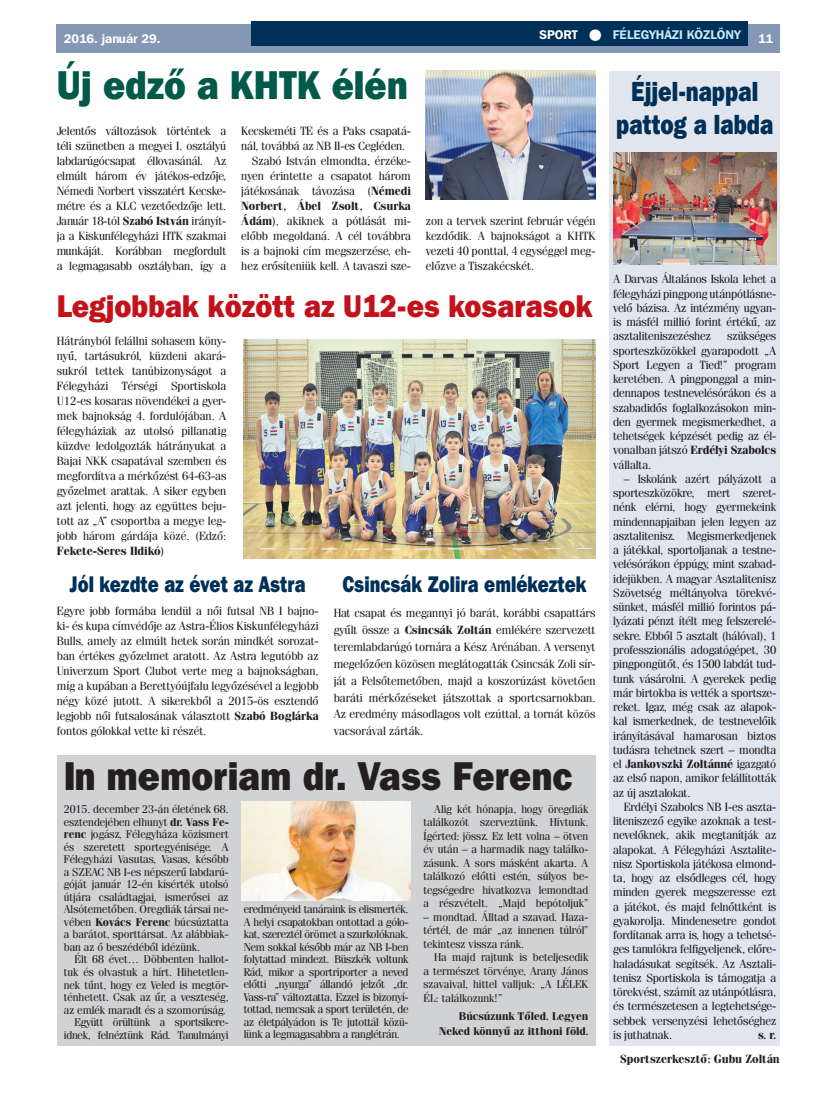
<style>
.page{position:relative;width:833px;height:1099px;background:#fff}
.page>*{position:absolute;margin:0;border:0;box-sizing:border-box;transform-origin:0 0}
.t1{font:40px "Franklin Gothic Hv PFL";color:#231f20;scale:.9 1}
.t2{font:40px "Franklin Gothic Hv PFL";color:#005949;scale:.9 1}
.t3{font:31.25px "Franklin Gothic Hv PFL";color:#c4121a;scale:.9 1}
.t4{font:27.5px/33px "Franklin Gothic Hv PFL";color:#002f57;text-align:center;scale:.8 1}
.t5{font:22.5px "Franklin Gothic Hv PFL";color:#002f57;scale:.8 1}
.t6{font:700 12.5px "Franklin Gothic PFL";color:#c6eafa}
.t7{font:700 12.5px "Franklin Gothic PFL";color:#fff}
.t8{font:11.88px/14.2px "Fenice PFL";letter-spacing:-.01em;color:#231f20;text-align:justify}
.t9{font:700 11.88px "Fenice PFL";color:#231f20}
.t10{font:11.25px/12.5px "Fenice PFL";color:#231f20;text-align:justify}
.t11{font:700 11.25px/16px "Fenice PFL";color:#231f20;text-align:right}
.s1{color:#fff}
.s2{font-weight:700}
</style>
<div class="page">
<div style="left:57px;top:25px;width:723px;height:28px;background:#8498b6"></div>
<div style="left:252px;top:21px;width:496px;height:25px;background:#002f57"></div>
<div style="left:609px;top:71px;width:171px;height:974px;background:#e1e5ed"></div>
<div style="left:57px;top:755px;width:538px;height:290px;background:#d1d2d4"></div>
<img style="left:241px;top:801px;width:170px;height:99px">
<img style="left:613px;top:152px;width:163px;height:112px">
<img style="left:425px;top:71px;width:170px;height:128px">
<img style="left:244px;top:340px;width:351px;height:218px">
<p class="t6" style="left:539px;top:26px;width:203px"><span class="s1">SPORT</span> <span class="s1">●</span> FÉLEGYHÁZI KÖZLÖNY</p>
<h3 class="t4" style="left:616px;top:74px;width:198px">Éjjel-nappal pattog a labda</h3>
<p class="t7" style="left:64px;top:31px;width:98px">2016. január 29.</p>
<p class="t7" style="left:758px;top:31px;width:17px">11</p>
<h1 class="t2" style="left:57px;top:59px;width:392px">Új edző a KHTK élén</h1>
<p class="t8" style="left:57px;top:123px;width:171px;line-height:15px">Jelentős változások történtek a téli szünetben a megyei I. osztályú labdarúgócsapat éllovasánál. Az elmúlt három év játékos-edzője, Némedi Norbert visszatért Kecske&shy;métre és a KLC vezetőedzője lett.<br>Január 18-tól <span class="s2">Szabó István</span> irányít&shy;ja a Kiskunfélegyházi HTK szakmai munkáját. Korábban megfordult a legmagasabb osztályban, így a</p>
<p class="t8" style="left:241px;top:124px;width:171px">Kecskeméti TE és a Paks csapatá-</p>
<p class="t8" style="left:241px;top:139px;width:165px">nál, továbbá az NB II-es Cegléden.</p>
<p class="t8" style="left:252px;top:154px;width:160px">Szabó István elmondta, érzéke-</p>
<p class="t8" style="left:241px;top:169px;width:171px">nyen érintette a csapatot három</p>
<p class="t8" style="left:241px;top:184px;width:171px">játékosának távozása (<span class="s2">Némedi</span></p>
<p class="t9" style="left:241px;top:199px;width:171px">Norbert, Ábel Zsolt, Csurka</p>
<p class="t8" style="left:241px;top:214px;width:171px"><span class="s2">Ádám</span>), akiknek a pótlását mi-</p>
<p class="t8" style="left:241px;top:229px;width:171px">előbb megoldaná. A cél továbbra</p>
<p class="t8" style="left:241px;top:244px;width:171px">is a bajnoki cím megszerzése, eh-</p>
<p class="t8" style="left:241px;top:259px;width:171px">hez erősíteniük kell. A tavaszi sze-</p>
<p class="t8" style="left:426px;top:213px;width:171px;line-height:15px">zon a tervek szerint február végén kezdődik. A bajnokságot a KHTK vezeti 40 ponttal, 4 egységgel meg&shy;előzve a Tiszakécskét.</p>
<p class="t8" style="left:613px;top:272px;width:165px">A Darvas Általános Iskola lehet a félegyházi pingpong utánpótlásne&shy;velő bázisa. Az intézmény ugyan&shy;is másfél millió forint értékű, az asztaliteniszezéshez</p>
<h2 class="t3" style="left:57px;top:286px;width:597px">Legjobbak között az U12-es kosarasok</h2>
<p class="t8" style="left:613px;top:329px;width:165px;text-indent:114px">szükséges sporteszközökkel gyarapodott „A Sport Legyen a Tied!” program keretében. A pingponggal a min&shy;dennapos testnevelésórákon és a szabadidős foglalkozásokon min&shy;den gyermek megismerkedhet, a tehetségek képzését pedig az él&shy;vonalban játszó <span class="s2">Erdélyi Szabolcs </span>vállalta.</p>
<p class="t8" style="left:613px;top:471px;width:165px;text-indent:11px">– Iskolánk azért pályázott a sporteszközökre, mert szeret&shy;nénk elérni, hogy gyermekeink mindennapjaiban jelen legyen az asztalitenisz. Megismerkedjenek a játékkal, sportoljanak a testne&shy;velésórákon éppúgy, mint szabad&shy;idejükben. A magyar Asztalitenisz Szövetség méltányolva törekvé&shy;sünket, másfél millió forintos pá&shy;lyázati pénzt ítélt meg felszerelé&shy;sekre. Ebből 5 asztalt (hálóval), 1 professzionális adogatógépet, 30 pingpongütőt, és 1500 labdát tud&shy;tunk vásárolni. A gyerekek pedig már birtokba is vették a sportsze&shy;reket. Igaz, még csak az alapok&shy;kal ismerkednek, de testnevelőik irányításával hamarosan biztos tudásra tehetnek szert – mondta el <span class="s2">Jankovszki Zoltánné</span> igazgató az első napon, amikor felállították az új asztalokat.</p>
<p class="t8" style="left:613px;top:799px;width:165px;text-indent:11px">Erdélyi Szabolcs NB I-es aszta&shy;liteniszező egyike azoknak a test&shy;nevelőknek, akik megtanítják az alapokat. A Félegyházi Asztalite&shy;nisz Sportiskola játékosa elmond&shy;ta, hogy az elsődleges cél, hogy minden gyerek megszeresse ezt a játékot, és majd felnőttként is gyakorolja. Mindenesetre gondot fordítanak arra is, hogy a tehetsé&shy;ges tanulókra felfigyeljenek, előre&shy;haladásukat segítsék. Az Asztali&shy;tenisz Sportiskola is támogatja a törekvést, számít az utánpótlásra, és természetesen a legtehetsége&shy;sebbek versenyzési lehetőséghez is juthatnak.</p>
<p class="t8" style="left:57px;top:333px;width:171px;line-height:15px">Hátrányból felállni sohasem kön - nyű, tartásukról, küzdeni akará&shy;sukról tettek tanúbizonyságot a Félegyházi Térségi Sportiskola U12-es kosaras növendékei a gyer&shy;mek bajnokság 4. fordulójában. A félegyháziak az utolsó pillanatig küzdve ledolgozták hátrányukat a Bajai NKK csapatával szemben és megfordítva a mérkőzést 64-63-as győzelmet arattak. A siker egyben azt jelenti, hogy az együttes beju&shy;tott az „A” csoportba a megye leg&shy;jobb három gárdája közé. (Edző:<br><span class="s2">Fekete-Seres Ildikó</span>)</p>
<h3 class="t5" style="left:70px;top:569px;width:296px">Jól kezdte az évet az Astra</h3>
<p class="t8" style="left:57px;top:603px;width:263px;line-height:15px">Egyre jobb formába lendül a női futsal NB I bajno&shy;ki- és kupa címvédője az Astra-Élios Kiskunfélegyházi Bulls, amely az elmúlt hetek során mindkét sorozat&shy;ban értékes győzelmet aratott. Az Astra legutóbb az Univerzum Sport Clubot verte meg a bajnokságban, míg a kupában a Berettyóújfalu legyőzésével a legjobb négy közé jutott. A sikerekből a 2015-ös esztendő legjobb női futsalosának választott <span class="s2">Szabó Boglárka </span>fontos gólokkal vette ki részét.</p>
<h3 class="t5" style="left:342px;top:569px;width:307px">Csincsák Zolira emlékeztek</h3>
<p class="t8" style="left:334px;top:604px;width:263px;line-height:16.9px">Hat csapat és megannyi jó barát, korábbi csapattárs gyűlt össze a <span class="s2">Csincsák Zoltán</span> emlékére szervezett teremlabdarúgó tornára a Kész Arénában. A versenyt megelőzően közösen meglátogatták Csincsák Zoli sír&shy;ját a Felsőtemetőben, majd a koszorúzást követően baráti mérkőzéseket játszottak a sportcsarnokban.<br>Az eredmény másodlagos volt ezúttal, a tornát közös vacsorával zárták.</p>
<h1 class="t1" style="left:64px;top:750px;width:567px">In memoriam dr. Vass Ferenc</h1>
<p class="t10" style="left:64px;top:802px;width:166px">2015. december 23-án életének 68. esztendejében elhunyt <span class="s2">dr. Vass Fe&shy;renc</span> jogász, Félegyháza közismert és szeretett sportegyénisége. A Félegyházi Vasutas, Vasas, később a SZEAC NB I-es népszerű labdarú&shy;góját január 12-én kísérték utolsó útjára családtagjai, ismerősei az Alsótemetőben. Öregdiák társai ne&shy;vében <span class="s2">Kovács Ferenc</span> búcsúztatta a barátot, sporttársat. Az alábbiak&shy;ban az ő beszédéből idézünk.</p>
<p class="t10" style="left:64px;top:953px;width:166px;text-align:right">Élt 68 évet… Döbbenten hallot&shy;tuk és olvastuk a hírt. Hihetetlen&shy;nek tűnt, hogy ez Veled is megtör&shy;ténhetett. Csak az űr, a veszteség, az emlék maradt és a szomorúság.<br>Együtt örültünk a sportsikere&shy;idnek, felnéztünk Rád. Tanulmányi</p>
<p class="t10" style="left:423px;top:802px;width:166px;line-height:13.5px;text-indent:11px">Alig két hónapja, hogy öregdiák találkozót szerveztünk. Hívtunk.<br>Ígérted: jössz. Ez lett volna – ötven év után – a harmadik nagy találko&shy;zásunk. A sors másként akarta. A találkozó előtti estén, súlyos be&shy;tegségedre hivatkozva lemondtad a részvételt. „Majd bepótoljuk”</p>
<p class="t10" style="left:423px;top:909px;width:166px;line-height:13.5px">– mondtad. Álltad a szavad. Haza&shy;tértél, de már „az innenen túlról” tekintesz vissza ránk.</p>
<p class="t10" style="left:423px;top:950px;width:166px;line-height:13.5px;text-indent:11px">Ha majd rajtunk is beteljesedik a természet törvénye, Arany János szavaival, hittel valljuk: „A LÉLEK ÉL: találkozunk!”</p>
<p class="t11" style="left:439px;top:1007px;width:151px">Búcsúzunk Tőled. Legyen<br>Neked könnyű az itthoni föld.</p>
<p class="t10" style="left:244px;top:902px;width:166px">eredményeid tanáraink is elismerték.<br>A helyi csapatokban ontottad a gólo&shy;kat, szereztél örömet a szurkolóknak.<br>Nem sokkal később már az NB I-ben folytattad mindezt. Büszkék voltunk Rád, mikor a sportriporter a neved előtti „nyurga” állandó jelzőt „dr.<br>Vass-ra” változtatta. Ezzel is bizonyí&shy;tottad, nemcsak a sport területén, de az életpályádon is Te jutottál közü&shy;lünk a legmagasabbra a ranglétrán.</p>
<p class="t9" style="left:758px;top:1027px;width:20px">s. r.</p>
<p class="t9" style="left:620px;top:1051px;width:161px">Sportszerkesztő: Gubu Zoltán</p>
</div>
